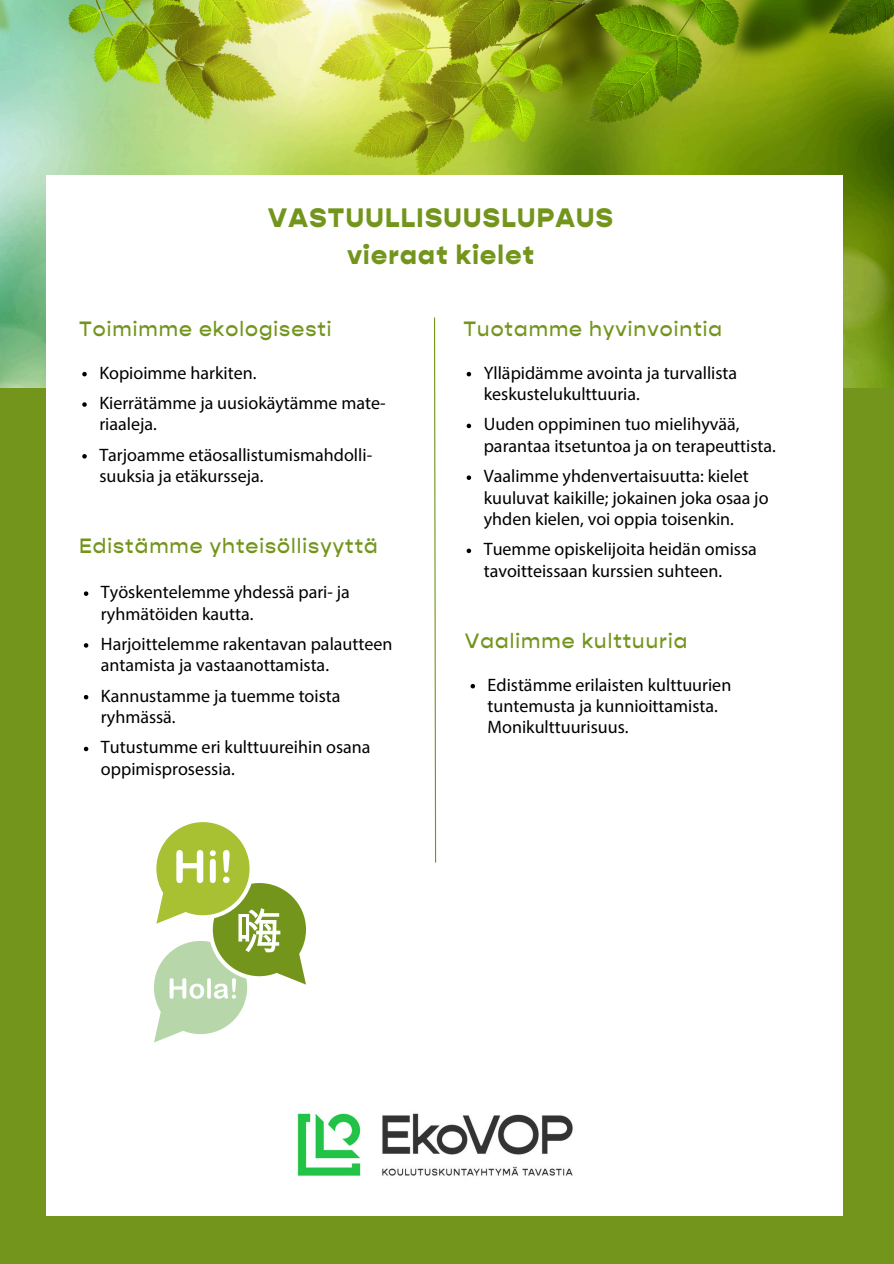
<style>
.page{position:relative;width:894px;height:1264px;background:#fff}
.page>*{position:absolute;margin:0;border:0;box-sizing:border-box;transform-origin:0 0}
.t1{font:900 27px/37.2px "Gopher";letter-spacing:.05em;color:#73951c;text-align:center}
.t2{font:500 21px "Gopher";letter-spacing:.05em;color:#73951c}
.t3{font:18px/21.3px "Myriad Pro";color:#000}
</style>
<div class="page">
<div style="left:0;top:0;width:893px;height:1263px;background:#73951c"></div>
<img style="left:0;top:0;width:893px;height:388px">
<div style="left:47px;top:175px;width:795px;height:1040px;background:#fff"></div>
<img style="left:297px;top:1113px;width:276px;height:63px">
<svg style="left:434px;top:317px;width:2px;height:546px"></svg>
<svg style="left:154px;top:822px;width:152px;height:220px"></svg>
<svg style="left:470px;top:684px;width:5px;height:4px"></svg>
<svg style="left:84px;top:591px;width:4px;height:5px"></svg>
<svg style="left:84px;top:643px;width:4px;height:4px"></svg>
<svg style="left:84px;top:695px;width:4px;height:4px"></svg>
<svg style="left:84px;top:746px;width:4px;height:5px"></svg>
<svg style="left:466px;top:372px;width:5px;height:4px"></svg>
<svg style="left:466px;top:423px;width:5px;height:5px"></svg>
<svg style="left:466px;top:475px;width:5px;height:5px"></svg>
<svg style="left:466px;top:548px;width:5px;height:5px"></svg>
<svg style="left:82px;top:372px;width:5px;height:4px"></svg>
<svg style="left:82px;top:402px;width:5px;height:5px"></svg>
<svg style="left:82px;top:454px;width:5px;height:4px"></svg>
<p class="t1" style="left:268px;top:199px;width:346px">VASTUULLISUUSLUPAUS vieraat kielet</p>
<p class="t2" style="left:79px;top:315px;width:254px">Toimimme ekologisesti</p>
<p class="t3" style="left:99px;top:363px;width:158px">Kopioimme harkiten.</p>
<h2 class="t3" style="left:99px;top:394px;width:288px">Kierrätämme ja uusiokäytämme mate&shy;riaaleja.</h2>
<p class="t3" style="left:99px;top:445px;width:274px">Tarjoamme etäosallistumismahdolli&shy;suuksia ja etäkursseja.</p>
<h2 class="t2" style="left:79px;top:532px;width:300px">Edistämme yhteisöllisyyttä</h2>
<h2 class="t3" style="left:101px;top:583px;width:250px">Työskentelemme yhdessä pari- ja ryhmätöiden kautta.</h2>
<p class="t3" style="left:101px;top:634px;width:293px">Harjoittelemme rakentavan palautteen antamista ja vastaanottamista.</p>
<p class="t3" style="left:101px;top:686px;width:241px">Kannustamme ja tuemme toista ryhmässä.</p>
<p class="t3" style="left:101px;top:738px;width:271px">Tutustumme eri kulttuureihin osana oppimisprosessia.</p>
<p class="t2" style="left:463px;top:315px;width:260px">Tuotamme hyvinvointia</p>
<p class="t3" style="left:483px;top:363px;width:255px">Ylläpidämme avointa ja turvallista keskustelukulttuuria.</p>
<h2 class="t3" style="left:483px;top:415px;width:293px">Uuden oppiminen tuo mielihyvää, parantaa itsetuntoa ja on terapeuttista.</h2>
<p class="t3" style="left:483px;top:467px;width:286px">Vaalimme yhdenvertaisuutta: kielet kuuluvat kaikille; jokainen joka osaa jo yhden kielen, voi oppia toisenkin.</p>
<p class="t3" style="left:483px;top:540px;width:274px">Tuemme opiskelijoita heidän omissa tavoitteissaan kurssien suhteen.</p>
<h1 class="t2" style="left:465px;top:627px;width:224px">Vaalimme kulttuuria</h1>
<p class="t3" style="left:487px;top:675px;width:245px">Edistämme erilaisten kulttuurien tuntemusta ja kunnioittamista.<br>Monikulttuurisuus.</p>
</div>
